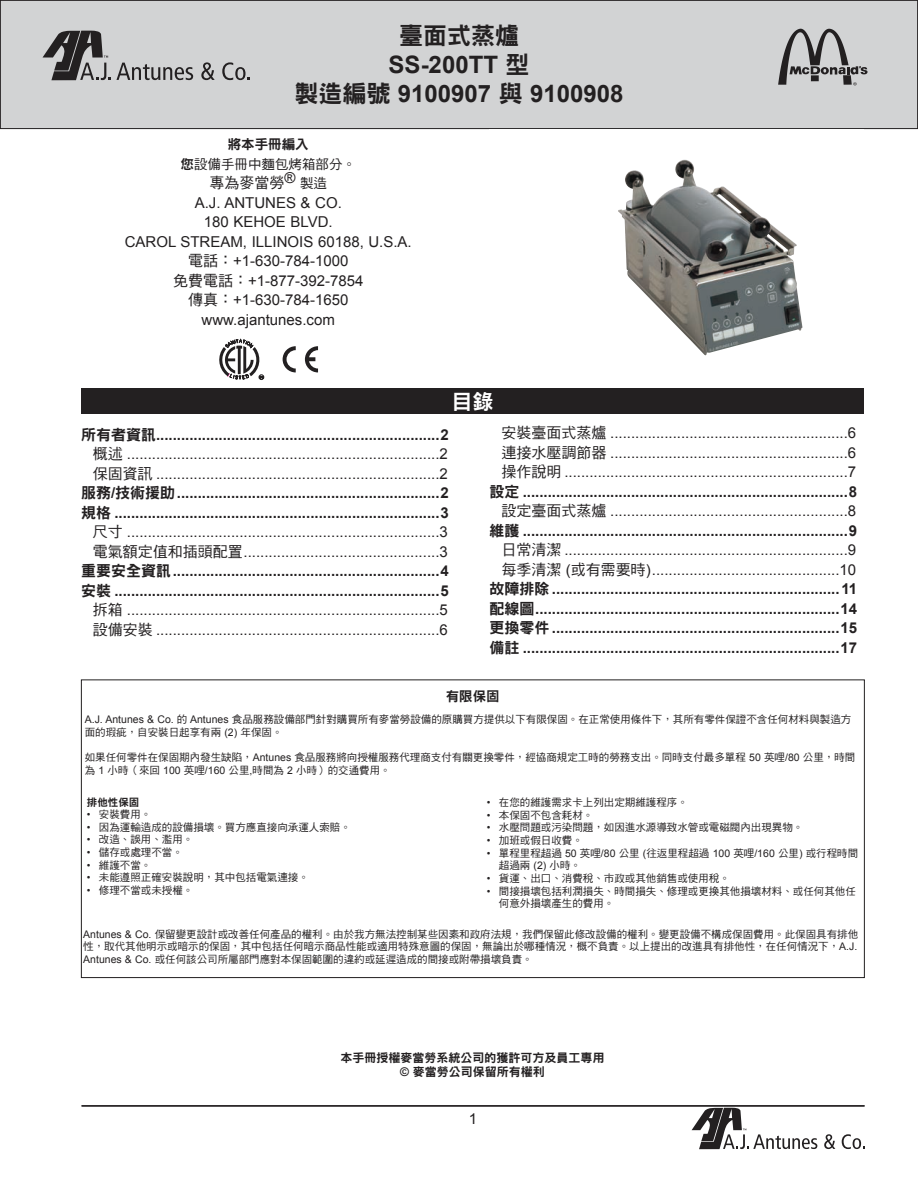
<style>
.page{position:relative;width:918px;height:1188px;background:#fff}
.page>*{position:absolute;margin:0;border:0;box-sizing:border-box;transform-origin:0 0}
.t1{font:700 24px/29px "Arial";color:#232021;text-align:center}
.t2{font:24px "DF Hei Std W9";color:#232021}
.t3{font:21px "DF Hei Std W9";color:#fff}
.t4{font:15px/19.5px "Arial";color:#232021;text-align:center}
.t5{font:700 15px/19.5px "Arial";color:#232021;text-align:right}
.t6{font:15px "DF Hei Std W5";color:#232021}
.t7{font:13.5px "DF Hei Std W5";color:#232021}
.t8{font:13.5px "DF Hei Std W9";color:#232021}
.t9{font:12px/14.4px "DF Hei Std W9";color:#232021;text-align:center}
.t10{font:10.5px/12.6px "DF Hei Std W5";color:#232021}
.t11{font:10.5px "DF Hei Std W9";color:#232021}
.s1{font-family:"DF Hei Std W9";font-weight:400}
.s2{font-family:"DF Hei Std W9"}
.s3{font-size:13.5px}
.s4{font-family:"DF Hei Std W5"}
.s5{font-weight:700}
.s6{font-family:"DF Hei Std W5";font-weight:400}
.s7{font-weight:400}
.s8{font-family:"Arial"}
.s9{font-family:"Arial";font-weight:700}
</style>
<div class="page">
<hr style="left:82px;top:1105px;width:783px;height:2px;background:#232021">
<svg style="left:692px;top:1108px;width:125px;height:41px"></svg>
<svg style="left:824px;top:1134px;width:11px;height:15px"></svg>
<svg style="left:842px;top:1134px;width:23px;height:15px"></svg>
<div style="left:0;top:0;width:918px;height:129px;background:#d2d3d4"></div>
<div style="left:0;top:0;width:918px;height:129px;border:1px solid #232021"></div>
<svg style="left:778px;top:29px;width:90px;height:56px"></svg>
<svg style="left:43px;top:31px;width:207px;height:50px"></svg>
<img style="left:618px;top:166px;width:185px;height:189px">
<svg style="left:305px;top:346px;width:13px;height:26px"></svg>
<svg style="left:283px;top:346px;width:13px;height:26px"></svg>
<svg style="left:219px;top:338px;width:45px;height:42px"></svg>
<div style="left:81px;top:388px;width:783px;height:26px;background:#232021"></div>
<h1 class="t2" style="left:399px;top:23px;width:121px">臺面式蒸爐</h1>
<h1 class="t1" style="left:295px;top:51px;width:330px">SS-200TT <span class="s1">型<br>製造編號</span> 9100907 <span class="s1">與</span> 9100908</h1>
<p class="t8" style="left:228px;top:137px;width:82px">將本手冊編入</p>
<p class="t7" style="left:181px;top:157px;width:177px"><span class="s2">您</span>設備手冊中麵包烤箱部分。</p>
<p class="t6" style="left:209px;top:175px;width:119px">專為麥當勞<sup>®</sup> <span class="s3">製造</span></p>
<p class="t4" style="left:125px;top:193px;width:289px">A.J. ANTUNES &amp; CO.<br>180 KEHOE BLVD.<br>CAROL STREAM, ILLINOIS 60188, U.S.A.<span class="s4">電話：</span>+1-630-784-1000<br><span class="s4">免費電話：</span>+1-877-392-7854<br><span class="s4">傳真：</span>+1-630-784-1650 www.ajantunes.com</p>
<h2 class="t3" style="left:452px;top:390px;width:43px">目錄</h2>
<p class="t4" style="left:81px;top:424px;width:369px;text-align:right"><span class="s2">所有者資訊</span> <span class="s5">....................................................................2</span><span class="s4">概述</span> ...........................................................................2<span class="s4">保固資訊</span> ....................................................................2<span class="s2">服務</span><span class="s5">/</span><span class="s2">技術援助</span> <span class="s5">...............................................................2</span><span class="s2">規格</span> <span class="s5">..............................................................................3</span><span class="s4">尺寸</span> ...........................................................................3<span class="s4">電氣額定值和插頭配置</span> ...............................................3<span class="s2">重要安全資訊</span> <span class="s5">................................................................4</span><span class="s2">安裝</span> <span class="s5">..............................................................................5</span><span class="s4">拆箱</span> ...........................................................................5<span class="s4">設備安裝</span> ....................................................................6</p>
<p class="t5" style="left:489px;top:423px;width:369px"><span class="s6">安裝臺面式蒸爐</span> <span class="s7">.........................................................6</span><span class="s6">連接水壓調節器</span> <span class="s7">.........................................................6</span><span class="s6">操作說明</span> <span class="s7">....................................................................7</span><span class="s1">設定</span> ..............................................................................8<span class="s6">設定臺面式蒸爐</span> <span class="s7">.........................................................8</span><span class="s1">維護</span> ..............................................................................9<span class="s6">日常清潔</span> <span class="s7">....................................................................9</span><span class="s6">每季清潔</span> <span class="s7">(</span><span class="s6">或有需要時</span><span class="s7">) .............................................10</span><span class="s1">故障排除</span> .....................................................................11<span class="s1">配線圖</span> .........................................................................14<span class="s1">更換零件</span> .....................................................................15<span class="s1">備註</span> ............................................................................17</p>
<p class="t8" style="left:446px;top:689px;width:55px">有限保固</p>
<p class="t10" style="left:85px;top:713px;width:768px"><span class="s8">A.J. Antunes &amp; Co.</span> 的 <span class="s8">Antunes</span> 食品服務設備部門針對購買所有麥當勞設備的原購買方提供以下有限保固。在正常使用條件下，其所有零件保證不含任何材料與製造方面的瑕疵，自安裝日起享有兩 <span class="s8">(2)</span> 年保固。</p>
<p class="t10" style="left:85px;top:751px;width:772px">如果任何零件在保固期內發生缺陷，<span class="s8">Antunes</span> 食品服務將向授權服務代理商支付有關更換零件，經協商規定工時的勞務支出。同時支付最多單程 <span class="s8">50</span> 英哩<span class="s8">/80</span> 公里，時間為 <span class="s8">1</span> 小時（來回 <span class="s8">100</span> 英哩<span class="s8">/160</span> 公里<span class="s8">,</span>時間為 <span class="s8">2</span> 小時）的交通費用。</p>
<p class="t11" style="left:87px;top:796px;width:54px">排他性保固</p>
<p class="t10" style="left:87px;top:808px;width:66px"><span class="s8">•</span> 安裝費用。</p>
<p class="t10" style="left:87px;top:821px;width:266px"><span class="s8">•</span> 因為運輸造成的設備損壞。買方應直接向承運人索賠。</p>
<p class="t10" style="left:87px;top:833px;width:108px"><span class="s8">•</span> 改造、誤用、濫用。</p>
<p class="t10" style="left:87px;top:846px;width:98px"><span class="s8">•</span> 儲存或處理不當。</p>
<p class="t10" style="left:87px;top:859px;width:66px"><span class="s8">•</span> 維護不當。</p>
<p class="t10" style="left:87px;top:871px;width:224px"><span class="s8">•</span> 未能遵照正確安裝說明，其中包括電氣連接。</p>
<p class="t10" style="left:87px;top:884px;width:108px"><span class="s8">•</span> 修理不當或未授權。</p>
<p class="t10" style="left:487px;top:796px;width:203px"><span class="s8">•</span> 在您的維護需求卡上列出定期維護程序。</p>
<p class="t10" style="left:487px;top:809px;width:108px"><span class="s8">•</span> 本保固不包含耗材。</p>
<p class="t10" style="left:487px;top:821px;width:318px"><span class="s8">•</span> 水壓問題或污染問題，如因進水源導致水管或電磁閥內出現異物。</p>
<p class="t10" style="left:487px;top:834px;width:98px"><span class="s8">•</span> 加班或假日收費。</p>
<p class="t10" style="left:499px;top:847px;width:361px;text-indent:-12px"><span class="s8">•</span> 單程里程超過 <span class="s8">50</span> 英哩<span class="s8">/80</span> 公里 <span class="s8">(</span>往返里程超過 <span class="s8">100</span> 英哩<span class="s8">/160</span> 公里<span class="s8">)</span> 或行程時間超過兩 <span class="s8">(2)</span> 小時。</p>
<p class="t10" style="left:487px;top:872px;width:245px"><span class="s8">•</span> 貨運、出口、消費稅、市政或其他銷售或使用稅。</p>
<p class="t10" style="left:499px;top:884px;width:358px;text-indent:-12px"><span class="s8">•</span> 間接損壞包括利潤損失、時間損失、修理或更換其他損壞材料、或任何其他任何意外損壞產生的費用。</p>
<p class="t10" style="left:83px;top:927px;width:777px;text-align:justify"><span class="s8">Antunes &amp; Co.</span> 保留變更設計或改善任何產品的權利。由於我方無法控制某些因素和政府法規，我們保留此修改設備的權利。變更設備不構成保固費用。此保固具有排他性，取代其他明示或暗示的保固，其中包括任何暗示商品性能或適用特殊意圖的保固，無論出於哪種情況，概不負責。以上提出的改進具有排他性，在任何情況下，<span class="s8">A.J.<br>Antunes &amp; Co.</span> 或任何該公司所屬部門應對本保固範圍的違約或延遲造成的間接或附帶損壞負責。</p>
<p class="t9" style="left:340px;top:1050px;width:265px">本手冊授權麥當勞系統公司的獲許可方及員工專用<span class="s9">©</span> 麥當勞公司保留所有權利</p>
<p class="t4" style="left:469px;top:1109px;width:10px">1</p>
</div>
